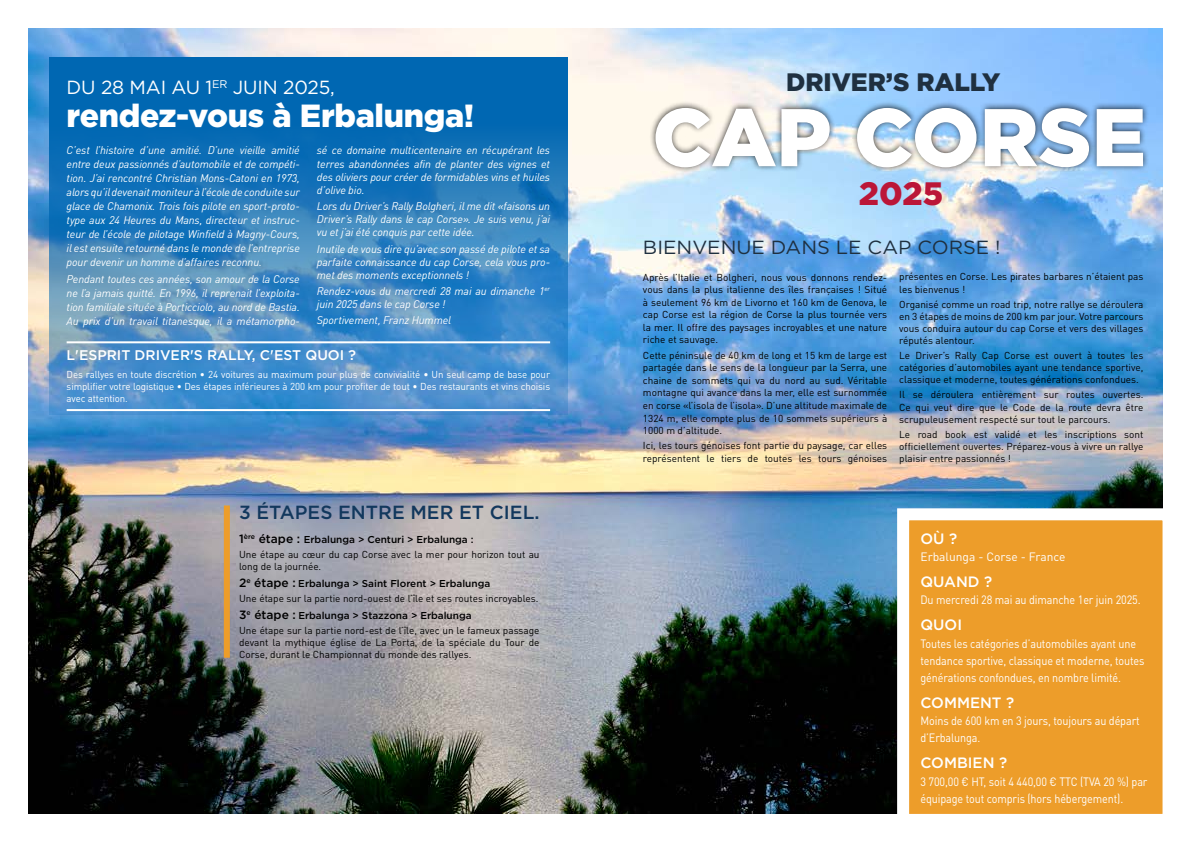
<style>
.page{position:relative;width:1191px;height:842px;background:#fff}
.page>*{position:absolute;margin:0;border:0;box-sizing:border-box;transform-origin:0 0}
.t1{font:900 81.6px "Gotham";color:#fff}
.t2{font:900 32.4px "Gotham";color:#bb1638}
.t3{font:900 32px "Gotham";letter-spacing:-.01em;color:#fff}
.t4{font:900 25.2px "Gotham";color:#1f3040}
.t5{font:19px "Gotham";color:#1f3040;scale:1.05 1}
.t6{font:500 19px "Gotham";color:#12385d}
.t7{font:19px "Gotham";letter-spacing:-.01em;color:#fff}
.t8{font:500 15px "Gotham";color:#fff}
.t9{font:500 14px "Gotham";color:#fff}
.t10{font:12px/17.1px "DIN Pro";letter-spacing:-.01em;color:#fff;scale:.9 1}
.t11{font:12px "DIN Pro";letter-spacing:-.01em;color:#fff}
.t12{font:italic 11px/14px "DIN Pro";letter-spacing:-.01em;color:#fff;text-align:justify}
.t13{font:10px/12.6px "DIN Pro";color:#000;text-align:justify}
.t14{font:10px/12px "DIN Pro";letter-spacing:-.01em;color:#fff;text-align:justify}
.t15{font:500 10px "Gotham";color:#000}
.s1{font-size:12px}
</style>
<div class="page">
<img style="left:28px;top:28px;width:1134px;height:786px">
<svg style="left:49px;top:58px;width:518px;height:357px;background:#2b7ebe"></svg>
<svg style="left:891px;top:502px;width:272px;height:312px;background:#e5a13d"></svg>
<hr style="left:67px;top:341px;width:483px;height:2px;background:#fff">
<hr style="left:67px;top:409px;width:483px;height:2px;background:#fff">
<div style="left:649px;top:101px;width:500px;height:73px;background:#000;opacity:.75"></div>
<div style="left:224px;top:505px;width:6px;height:153px;background:#ed9d2a"></div>
<h3 class="t7" style="left:67px;top:75px;width:270px">DU 28 MAI AU 1<sup>ER</sup> JUIN 2025,</h3>
<h3 class="t3" style="left:67px;top:97px;width:409px">rendez-vous à Erbalunga!</h3>
<p class="t12" style="left:67px;top:142px;width:235px">C’est l’histoire d’une amitié. D’une vieille amitié entre deux passionnés d’automobile et de compéti&shy;tion. J’ai rencontré Christian Mons-Catoni en 1973, alors qu’il devenait moniteur à l’école de conduite sur glace de Chamonix. Trois fois pilote en sport-proto&shy;type aux 24 Heures du Mans, directeur et instruc&shy;teur de l’école de pilotage Winfield à Magny-Cours, il est ensuite retourné dans le monde de l’entreprise pour devenir un homme d’affaires reconnu.</p>
<p class="t12" style="left:67px;top:271px;width:235px">Pendant toutes ces années, son amour de la Corse ne l’a jamais quitté. En 1996, il reprenait l’exploita&shy;tion familiale située à Porticciolo, au nord de Bastia.<br>Au prix d’un travail titanesque, il a métamorpho-</p>
<p class="t12" style="left:317px;top:143px;width:235px;line-height:13.2px">sé ce domaine multicentenaire en récupérant les terres abandonnées afin de planter des vignes et des oliviers pour créer de formidables vins et huiles d’olive bio.</p>
<p class="t12" style="left:317px;top:198px;width:235px;line-height:13.2px">Lors du Driver’s Rally Bolgheri, il me dit «faisons un Driver’s Rally dans le cap Corse». Je suis venu, j’ai vu et j’ai été conquis par cette idée.</p>
<p class="t12" style="left:317px;top:241px;width:235px;line-height:13.2px">Inutile de vous dire qu’avec son passé de pilote et sa parfaite connaissance du cap Corse, cela vous pro&shy;met des moments exceptionnels !</p>
<p class="t12" style="left:317px;top:283px;width:235px;line-height:13.2px">Rendez-vous du mercredi 28 mai au dimanche 1<sup>er </sup>juin 2025 dans le cap Corse !</p>
<p class="t12" style="left:317px;top:312px;width:136px">Sportivement, Franz Hummel</p>
<h3 class="t9" style="left:67px;top:346px;width:291px">L'ESPRIT DRIVER'S RALLY, C'EST QUOI ?</h3>
<p class="t14" style="left:67px;top:367px;width:485px">Des rallyes en toute discrétion • 24 voitures au maximum pour plus de convivialité • Un seul camp de base pour simplifier votre logistique • Des étapes inférieures à 200 km pour profiter de tout • Des restaurants et vins choisis avec attention.</p>
<h3 class="t6" style="left:239px;top:500px;width:302px">3 ÉTAPES ENTRE MER ET CIEL.</h3>
<p class="t15" style="left:239px;top:533px;width:236px"><span class="s1">1</span><sup>ère</sup> <span class="s1">étape :</span> Erbalunga &gt; Centuri &gt; Erbalunga :</p>
<p class="t13" style="left:239px;top:547px;width:302px;line-height:12px">Une étape au cœur du cap Corse avec la mer pour horizon tout au long de la journée.</p>
<p class="t15" style="left:239px;top:577px;width:253px"><span class="s1">2</span><sup>e</sup> <span class="s1">étape :</span> Erbalunga &gt; Saint Florent &gt; Erbalunga</p>
<p class="t13" style="left:239px;top:591px;width:301px">Une étape sur la partie nord-ouest de l’île et ses routes incroyables.</p>
<p class="t15" style="left:239px;top:609px;width:234px"><span class="s1">3</span><sup>e</sup> <span class="s1">étape :</span> Erbalunga &gt; Stazzona &gt; Erbalunga</p>
<p class="t13" style="left:239px;top:623px;width:302px;line-height:12px">Une étape sur la partie nord-est de l’île, avec un le fameux passage devant la mythique église de La Porta, de la spéciale du Tour de Corse, durant le Championnat du monde des rallyes.</p>
<h3 class="t4" style="left:786px;top:67px;width:216px">DRIVER’S RALLY</h3>
<h1 class="t1" style="left:652px;top:90px;width:495px">CAP CORSE</h1>
<h2 class="t2" style="left:859px;top:175px;width:86px">2025</h2>
<h3 class="t5" style="left:643px;top:235px;width:342px">BIENVENUE DANS LE CAP CORSE !</h3>
<p class="t13" style="left:643px;top:270px;width:246px">Après l’Italie et Bolgheri, nous vous donnons rendez&shy;vous dans la plus italienne des îles françaises ! Situé à seulement 96 km de Livorno et 160 km de Genova, le cap Corse est la région de Corse la plus tournée vers la mer. Il offre des paysages incroyables et une nature riche et sauvage.</p>
<p class="t13" style="left:643px;top:348px;width:246px">Cette péninsule de 40 km de long et 15 km de large est partagée dans le sens de la longueur par la Serra, une chaine de sommets qui va du nord au sud. Véritable montagne qui avance dans la mer, elle est surnommée en corse «l’isola de l’isola». D’une altitude maximale de 1324 m, elle compte plus de 10 sommets supérieurs à 1000 m d’altitude.</p>
<p class="t13" style="left:643px;top:439px;width:246px">Ici, les tours génoises font partie du paysage, car elles représentent le tiers de toutes les tours génoises</p>
<p class="t13" style="left:899px;top:270px;width:246px;line-height:12.2px">présentes en Corse. Les pirates barbares n’étaient pas les bienvenus !</p>
<p class="t13" style="left:899px;top:297px;width:246px;line-height:12.2px">Organisé comme un road trip, notre rallye se déroulera en 3 étapes de moins de 200 km par jour. Votre parcours vous conduira autour du cap Corse et vers des villages réputés alentour.</p>
<p class="t13" style="left:899px;top:348px;width:246px;line-height:12.2px">Le Driver’s Rally Cap Corse est ouvert à toutes les catégories d’automobiles ayant une tendance sportive, classique et moderne, toutes générations confondues.</p>
<p class="t13" style="left:899px;top:388px;width:246px;line-height:12.2px">Il se déroulera entièrement sur routes ouvertes.<br>Ce qui veut dire que le Code de la route devra être scrupuleusement respecté sur tout le parcours.</p>
<p class="t13" style="left:899px;top:427px;width:246px;line-height:12.2px">Le road book est validé et les inscriptions sont officiellement ouvertes. Préparez-vous à vivre un rallye plaisir entre passionnés !</p>
<h3 class="t8" style="left:920px;top:528px;width:38px">OÙ ?</h3>
<p class="t11" style="left:920px;top:547px;width:147px">Erbalunga - Corse - France</p>
<h3 class="t8" style="left:920px;top:572px;width:73px">QUAND ?</h3>
<p class="t10" style="left:920px;top:590px;width:246px">Du mercredi 28 mai au dimanche 1er juin 2025.</p>
<h3 class="t8" style="left:920px;top:615px;width:43px">QUOI</h3>
<p class="t10" style="left:920px;top:633px;width:250px">Toutes les catégories d’automobiles ayant une tendance sportive, classique et moderne, toutes générations confondues, en nombre limité.</p>
<h3 class="t8" style="left:920px;top:693px;width:95px">COMMENT ?</h3>
<p class="t10" style="left:920px;top:711px;width:245px">Moins de 600 km en 3 jours, toujours au départ d’Erbalunga.</p>
<h3 class="t8" style="left:920px;top:753px;width:88px">COMBIEN ?</h3>
<p class="t10" style="left:920px;top:771px;width:254px">3 700,00 € HT, soit 4 440,00 € TTC (TVA 20 %) par équipage tout compris (hors hébergement).</p>
</div>
